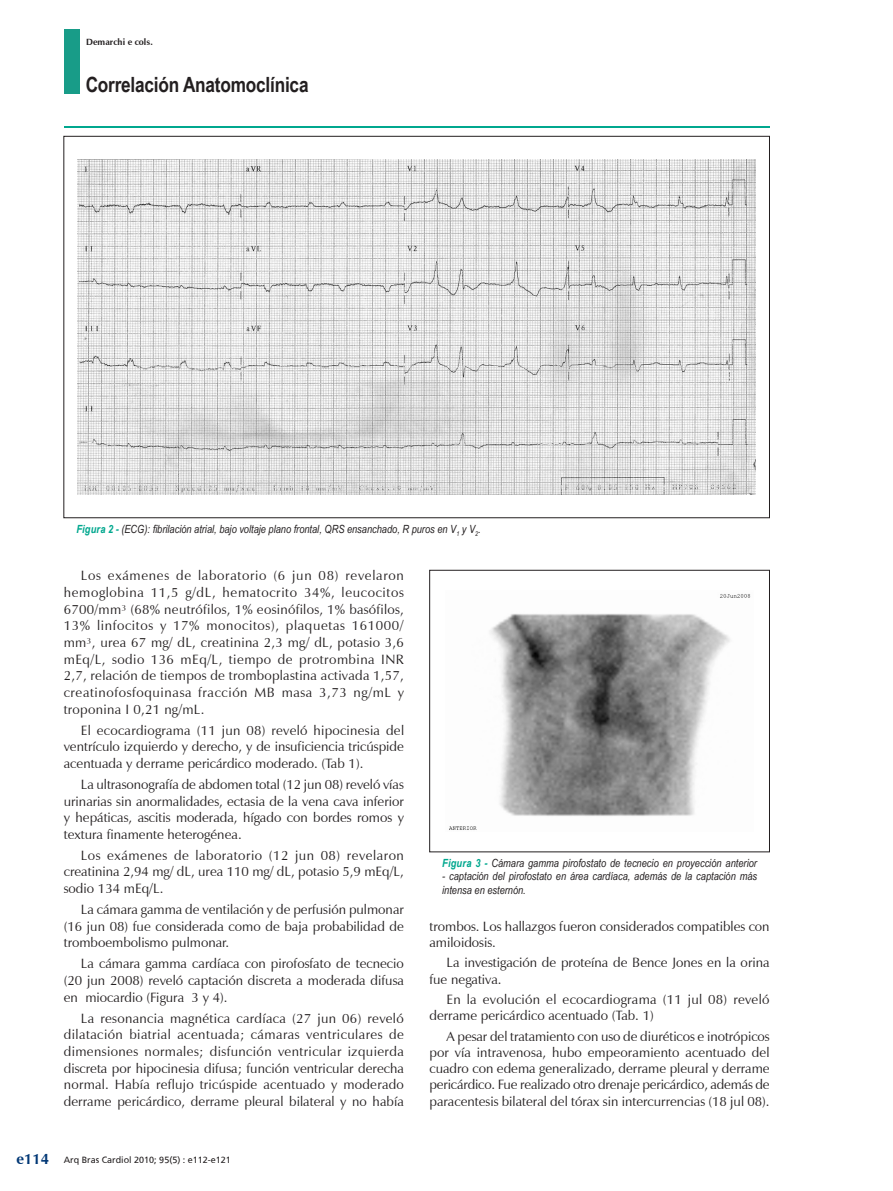
<style>
.page{position:relative;width:893px;height:1191px;background:#fff}
.page>*{position:absolute;margin:0;border:0;box-sizing:border-box;transform-origin:0 0}
.t1{font:700 21px "Arial Narrow";letter-spacing:-.01em;color:#231f20}
.t2{font:700 15px "Zapf Humanist 601 BT";color:#013775}
.Texto{font:13.5px/16.6px "Zapf Humanist 601 BT";color:#231f20;text-align:justify}
.Texto-2{font:13.5px/16.2px "Zapf Humanist 601 BT";letter-spacing:.02em;color:#231f20}
._04_FIGURA_ref{font:italic 11.25px/13.5px "Arial Narrow";color:#231f20}
.t3{font:9px "Frutiger";color:#231f20}
.t4{font:700 9px "Zapf Humanist 601 BT";color:#231f20}
.s1{font-weight:700;color:#00a78e}
</style>
<div class="page">
<div style="left:64px;top:29px;width:16px;height:65px;background:#189c88"></div>
<hr style="left:64px;top:126px;width:706px;height:2px;background:#00a78e">
<img style="left:78px;top:159px;width:678px;height:335px">
<div style="left:429px;top:570px;width:341px;height:282px;border:1px solid #231f20"></div>
<img style="left:449px;top:594px;width:302px;height:236px">
<p class="t4" style="left:86px;top:36px;width:68px">Demarchi e cols.</p>
<p class="t1" style="left:86px;top:68px;width:224px">Correlación Anatomoclínica</p>
<p class="_04_FIGURA_ref" style="left:76px;top:522px;width:406px"><span class="s1">Figura 2 -</span> (ECG): fibrilación atrial, bajo voltaje plano frontal, QRS ensanchado, R puros en V<sub>1</sub> y V<sub>2</sub>.</p>
<p class="Texto" style="left:64px;top:567px;width:342px;text-indent:17px">Los exámenes de laboratorio (6 jun 08) revelaron hemoglobina 11,5 g/dL, hematocrito 34%, leucocitos 6700/mm³ (68% neutrófilos, 1% eosinófilos, 1% basófilos, 13% linfocitos y 17% monocitos), plaquetas 161000/ mm³, urea 67 mg/ dL, creatinina 2,3 mg/ dL, potasio 3,6 mEq/L, sodio 136 mEq/L, tiempo de protrombina INR 2,7, relación de tiempos de tromboplastina activada 1,57, creatinofosfoquinasa fracción MB masa 3,73 ng/mL y troponina I 0,21 ng/mL.</p>
<p class="Texto" style="left:64px;top:721px;width:342px;text-indent:17px">El ecocardiograma (11 jun 08) reveló hipocinesia del ventrículo izquierdo y derecho, y de insuficiencia tricúspide acentuada y derrame pericárdico moderado. (Tab 1).</p>
<p class="Texto" style="left:64px;top:776px;width:342px;text-indent:17px">La ultrasonografía de abdomen total (12 jun 08) reveló vías urinarias sin anormalidades, ectasia de la vena cava inferior y hepáticas, ascitis moderada, hígado con bordes romos y textura finamente heterogénea.</p>
<p class="Texto" style="left:64px;top:847px;width:342px;text-indent:17px">Los exámenes de laboratorio (12 jun 08) revelaron creatinina 2,94 mg/ dL, urea 110 mg/ dL, potasio 5,9 mEq/L, sodio 134 mEq/L.</p>
<p class="Texto" style="left:64px;top:901px;width:342px;text-indent:17px">La cámara gamma de ventilación y de perfusión pulmonar (16 jun 08) fue considerada como de baja probabilidad de tromboembolismo pulmonar.</p>
<p class="Texto" style="left:64px;top:955px;width:342px;text-indent:17px">La cámara gamma cardíaca con pirofosfato de tecnecio (20 jun 2008) reveló captación discreta a moderada difusa en miocardio (Figura 3 y 4).</p>
<p class="Texto" style="left:64px;top:1009px;width:342px;text-indent:17px">La resonancia magnética cardíaca (27 jun 06) reveló dilatación biatrial acentuada; cámaras ventriculares de dimensiones normales; disfunción ventricular izquierda discreta por hipocinesia difusa; función ventricular derecha normal. Había reflujo tricúspide acentuado y moderado derrame pericárdico, derrame pleural bilateral y no había</p>
<p class="_04_FIGURA_ref" style="left:442px;top:856px;width:316px"><span class="s1">Figura 3 -</span> Cámara gamma pirofostato de tecnecio en proyección anterior</p>
<p class="_04_FIGURA_ref" style="left:442px;top:869px;width:316px">- captación del pirofostato en área cardíaca, además de la captación más intensa en esternón.</p>
<p class="Texto" style="left:429px;top:918px;width:342px;line-height:16.2px">trombos. Los hallazgos fueron considerados compatibles con amiloidosis.</p>
<p class="Texto" style="left:429px;top:954px;width:342px;line-height:16.2px;text-indent:17px">La investigación de proteína de Bence Jones en la orina fue negativa.</p>
<p class="Texto-2" style="left:429px;top:991px;width:341px;text-indent:17px">En la evolución el ecocardiograma (11 jul 08) reveló derrame pericárdico acentuado (Tab. 1)</p>
<p class="Texto" style="left:429px;top:1028px;width:342px;line-height:16.2px;text-indent:17px">A pesar del tratamiento con uso de diuréticos e inotrópicos por vía intravenosa, hubo empeoramiento acentuado del cuadro con edema generalizado, derrame pleural y derrame pericárdico. Fue realizado otro drenaje pericárdico, además de paracentesis bilateral del tórax sin intercurrencias (18 jul 08).</p>
<p class="t2" style="left:17px;top:1149px;width:34px">e114</p>
<p class="t3" style="left:64px;top:1154px;width:169px">Arq Bras Cardiol 2010; 95(5) : e112-e121</p>
</div>
